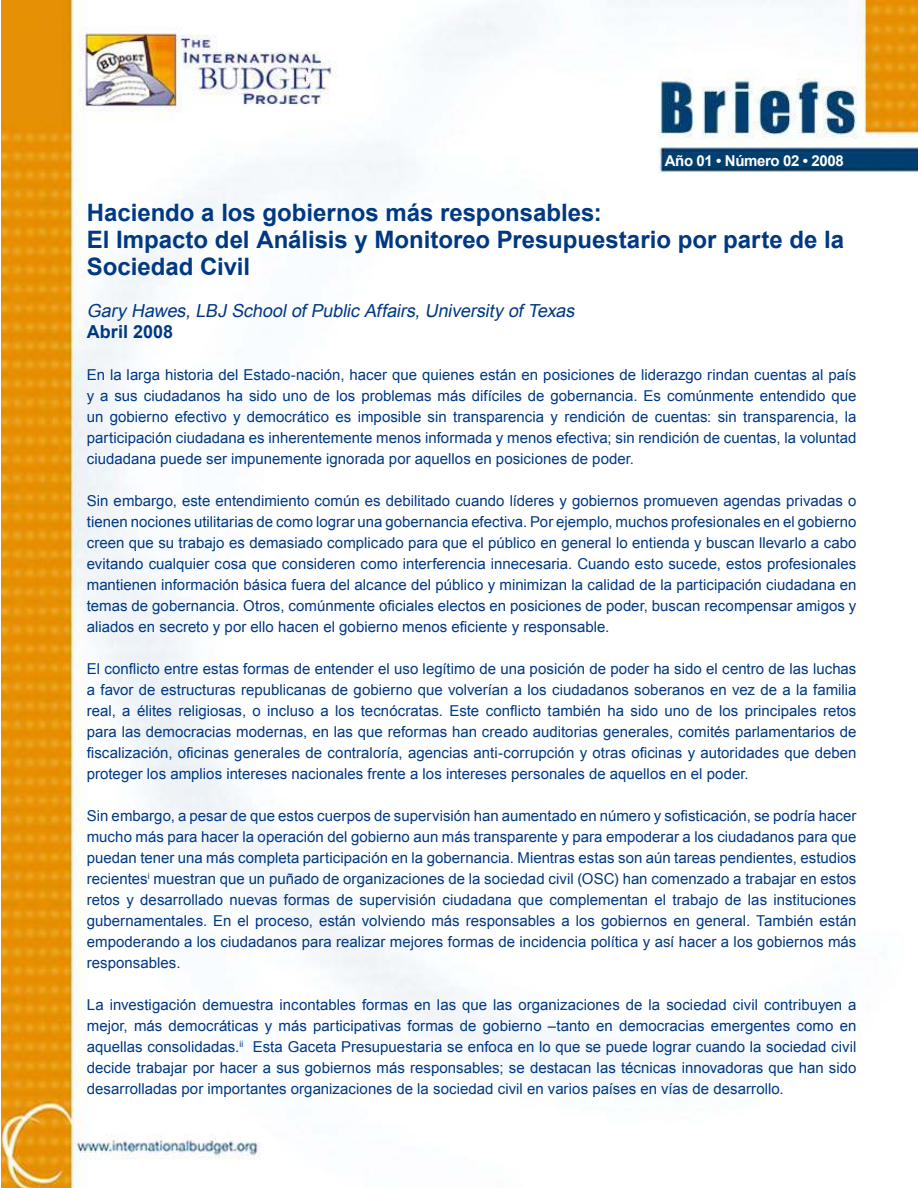
<style>
.page{position:relative;width:918px;height:1188px;background:#fff}
.page>*{position:absolute;margin:0;border:0;box-sizing:border-box;transform-origin:0 0}
.t1{font:700 24px/27px "Arial";color:#003882}
.t2{font:italic 18px "Arial";color:#003882}
.t3{font:700 18px "Arial";color:#003882}
.t4{font:15px/21px "Arial";color:#003882;text-align:justify}
.t5{font:700 15px "Arial";letter-spacing:-.025em;color:#fff}
</style>
<div class="page">
<img style="left:2px;top:1px;width:915px;height:1187px">
<p class="t5" style="left:665px;top:155px;width:181px">Año 01 • Número 02 • 2008</p>
<h1 class="t1" style="left:87px;top:201px;width:759px">Haciendo a los gobiernos más responsables:<br>El Impacto del Análisis y Monitoreo Presupuestario por parte de la<br>Sociedad Civil</h1>
<p class="t2" style="left:87px;top:304px;width:492px">Gary Hawes, LBJ School of Public Affairs, University of Texas</p>
<p class="t3" style="left:87px;top:325px;width:88px">Abril 2008</p>
<p class="t4" style="left:87px;top:366px;width:771px">En la larga historia del Estado-nación, hacer que quienes están en posiciones de liderazgo rindan cuentas al país y a sus ciudadanos ha sido uno de los problemas más difíciles de gobernancia. Es comúnmente entendido que un gobierno efectivo y democrático es imposible sin transparencia y rendición de cuentas: sin transparencia, la participación ciudadana es inherentemente menos informada y menos efectiva; sin rendición de cuentas, la voluntad ciudadana puede ser impunemente ignorada por aquellos en posiciones de poder.</p>
<p class="t4" style="left:87px;top:492px;width:771px">Sin embargo, este entendimiento común es debilitado cuando líderes y gobiernos promueven agendas privadas o tienen nociones utilitarias de como lograr una gobernancia efectiva. Por ejemplo, muchos profesionales en el gobierno creen que su trabajo es demasiado complicado para que el público en general lo entienda y buscan llevarlo a cabo evitando cualquier cosa que consideren como interferencia innecesaria. Cuando esto sucede, estos profesionales mantienen información básica fuera del alcance del público y minimizan la calidad de la participación ciudadana en temas de gobernancia. Otros, comúnmente oficiales electos en posiciones de poder, buscan recompensar amigos y aliados en secreto y por ello hacen el gobierno menos eficiente y responsable.</p>
<p class="t4" style="left:87px;top:659px;width:771px">El conflicto entre estas formas de entender el uso legítimo de una posición de poder ha sido el centro de las luchas a favor de estructuras republicanas de gobierno que volverían a los ciudadanos soberanos en vez de a la familia real, a élites religiosas, o incluso a los tecnócratas. Este conflicto también ha sido uno de los principales retos para las democracias modernas, en las que reformas han creado auditorias generales, comités parlamentarios de fiscalización, oficinas generales de contraloría, agencias anti-corrupción y otras oficinas y autoridades que deben proteger los amplios intereses nacionales frente a los intereses personales de aquellos en el poder.</p>
<p class="t4" style="left:87px;top:806px;width:771px">Sin embargo, a pesar de que estos cuerpos de supervisión han aumentado en número y sofisticación, se podría hacer mucho más para hacer la operación del gobierno aun más transparente y para empoderar a los ciudadanos para que puedan tener una más completa participación en la gobernancia. Mientras estas son aún tareas pendientes, estudios recientes<sup>i</sup> muestran que un puñado de organizaciones de la sociedad civil (OSC) han comenzado a trabajar en estos retos y desarrollado nuevas formas de supervisión ciudadana que complementan el trabajo de las instituciones gubernamentales. En el proceso, están volviendo más responsables a los gobiernos en general. También están empoderando a los ciudadanos para realizar mejores formas de incidencia política y así hacer a los gobiernos más responsables.</p>
<p class="t4" style="left:87px;top:996px;width:771px">La investigación demuestra incontables formas en las que las organizaciones de la sociedad civil contribuyen a mejor, más democráticas y más participativas formas de gobierno –tanto en democracias emergentes como en aquellas consolidadas.<sup>ii</sup> Esta Gaceta Presupuestaria se enfoca en lo que se puede lograr cuando la sociedad civil decide trabajar por hacer a sus gobiernos más responsables; se destacan las técnicas innovadoras que han sido desarrolladas por importantes organizaciones de la sociedad civil en varios países en vías de desarrollo.</p>
</div>
